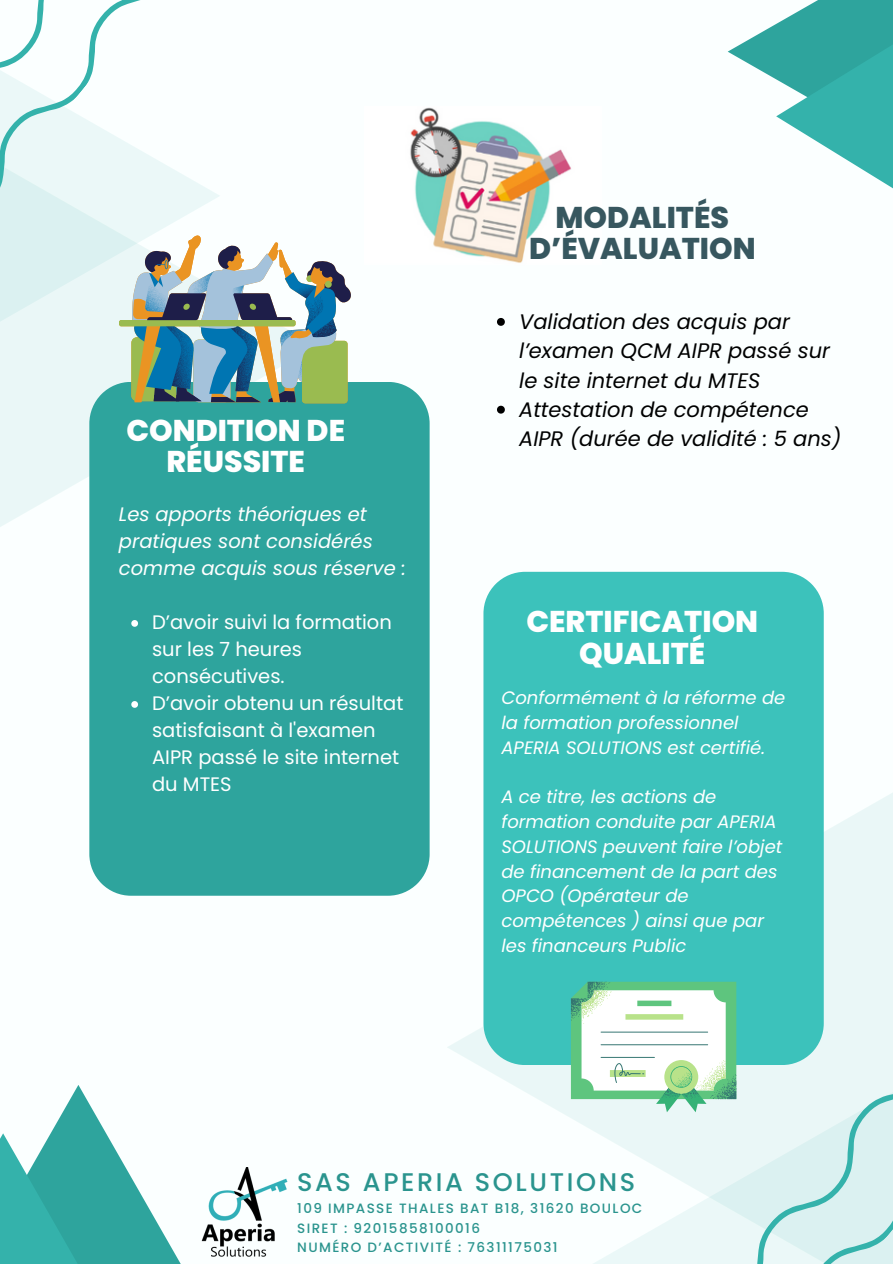
<style>
.page{position:relative;width:893px;height:1264px;background:#fff}
.page>*{position:absolute;margin:0;border:0;box-sizing:border-box;transform-origin:0 0}
.t1{font:800 30px/31.5px "Poppins";color:#fff;text-align:center}
.t2{font:800 30px/31.5px "Poppins";color:#37575f;text-align:center}
.t3{font:500 25.5px "Poppins";letter-spacing:.105em;color:#2a948e}
.t4{font:italic 21px/29.2px "Poppins";color:#000}
.t5{font:19.5px/27px "Poppins";color:#fff}
.t6{font:italic 19.5px/27px "Poppins";color:#fff}
.t7{font:italic 18px/24.8px "Poppins";color:#fff}
.t8{font:500 13.5px "Poppins";letter-spacing:.105em;color:#2a948e}
</style>
<div class="page">
<div style="left:0;top:0;width:892px;height:1263px;background:#fbffff"></div>
<svg style="left:0;top:463px;width:89px;height:64px;fill:#eaf7f7"></svg>
<div style="left:0;top:0;width:220px;height:463px;background:#eaf7f7"></div>
<svg style="left:447px;top:657px;width:445px;height:461px"></svg>
<div style="left:588px;top:876px;width:304px;height:387px;background:#eaf7f7"></div>
<svg style="left:727px;top:24px;width:49px;height:56px"></svg>
<svg style="left:776px;top:0;width:116px;height:188px"></svg>
<svg style="left:51px;top:1085px;width:161px;height:178px"></svg>
<svg style="left:0;top:1133px;width:137px;height:130px;background:#45b1ab"></svg>
<div style="left:89px;top:382px;width:340px;height:513px;background:#2ea49d"></div>
<img style="left:410px;top:107px;width:161px;height:156px">
<svg style="left:0;top:0;width:353px;height:403px"></svg>
<div style="left:483px;top:572px;width:340px;height:492px;background:#3cc2bb"></div>
<svg style="left:571px;top:981px;width:321px;height:282px"></svg>
<svg style="left:497px;top:318px;width:8px;height:8px"></svg>
<svg style="left:497px;top:406px;width:8px;height:7px"></svg>
<svg style="left:131px;top:620px;width:7px;height:6px"></svg>
<svg style="left:131px;top:701px;width:7px;height:6px"></svg>
<img style="left:200px;top:1167px;width:88px;height:88px">
<h2 class="t2" style="left:529px;top:201px;width:228px">MODALITÉS<br>D’ÉVALUATION</h2>
<p class="t4" style="left:519px;top:307px;width:312px">Validation des acquis par l’examen QCM AIPR passé sur le site internet du MTES</p>
<h1 class="t4" style="left:519px;top:395px;width:291px">Attestation de compé tence</h1>
<p class="t1" style="left:126px;top:414px;width:220px">CONDITION DE</p>
<h1 class="t4" style="left:519px;top:424px;width:324px">AIPR (durée de validité : 5 ans)</h1>
<p class="t1" style="left:166px;top:446px;width:140px">RÉUSSITE</p>
<h2 class="t6" style="left:119px;top:500px;width:288px">Les apports théoriques et pratiques sont considérés comme acquis sous réserve :</h2>
<h2 class="t5" style="left:152px;top:608px;width:241px">D’avoir suivi la formation sur les 7 heures consécutives.</h2>
<h1 class="t5" style="left:152px;top:689px;width:253px">D’avoir obtenu un résultat satisfaisant à l'examen<br>AIPR passé le site internet du MTES</h1>
<h1 class="t1" style="left:526px;top:605px;width:233px">CERTIFICATION<br>QUALITÉ</h1>
<h2 class="t7" style="left:501px;top:685px;width:285px">Conformément à la réforme de la formation professionnel<br>APERIA SOLUTIONS est certifié.</h2>
<h2 class="t7" style="left:501px;top:784px;width:282px">A ce titre, les actions de formation conduite par APERIA<br>SOLUTIONS peuvent faire l’objet de financement de la part des<br>OPCO (Opérateur de compétences ) ainsi que par les financeurs Public</h2>
<h3 class="t3" style="left:297px;top:1164px;width:339px">SAS APERIA SOLUTIONS</h3>
<p class="t8" style="left:297px;top:1199px;width:346px">109 IMPASSE THALES BAT B18, 31620 BOULOC</p>
<p class="t8" style="left:297px;top:1218px;width:184px">SIRET : 92015858100016</p>
<p class="t8" style="left:297px;top:1237px;width:262px">NUMÉRO D’ACTIVITÉ : 76311175031</p>
</div>
